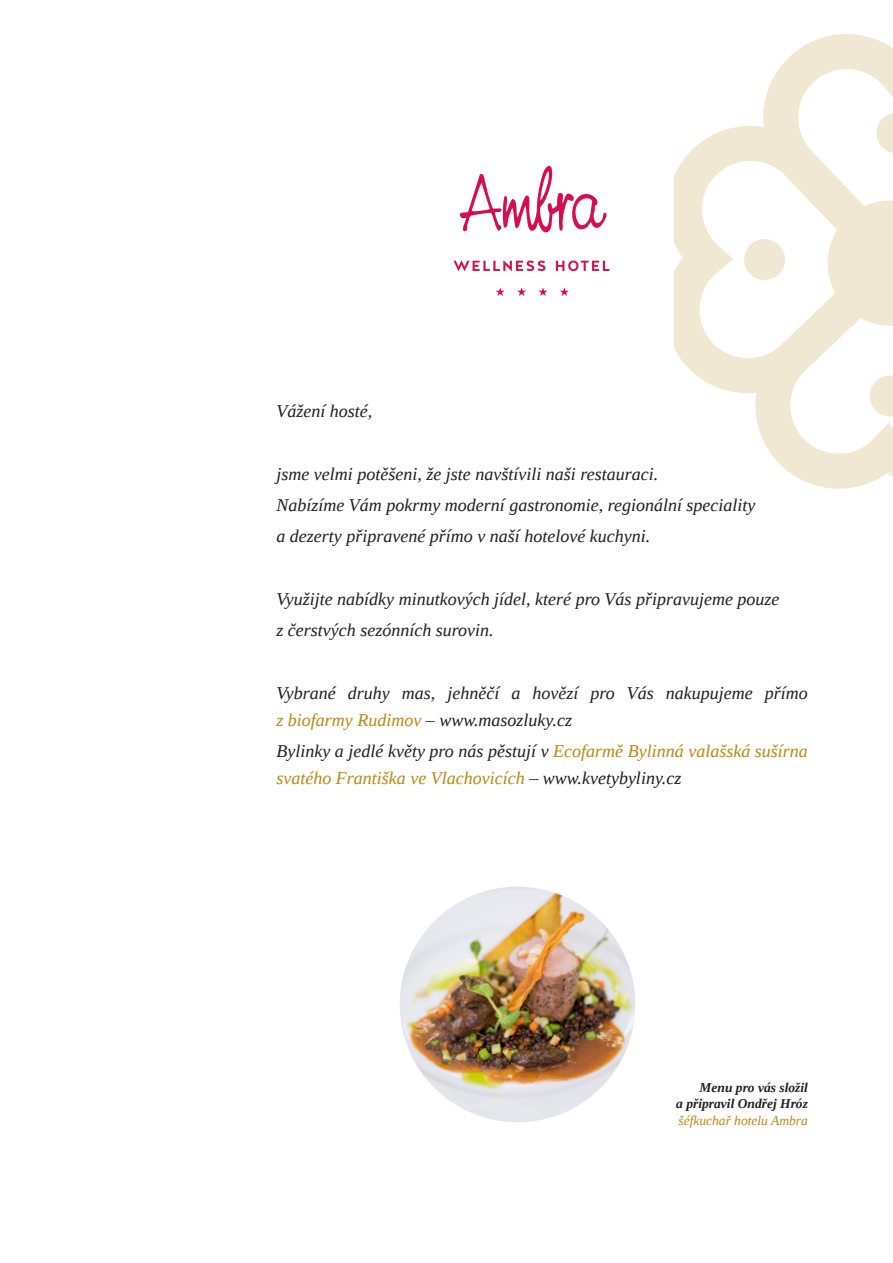
<style>
.page{position:relative;width:893px;height:1263px;background:#fff}
.page>*{position:absolute;margin:0;border:0;box-sizing:border-box;transform-origin:0 0}
.alergeny{font:italic 18px/27px "Liberation Serif";color:#231f20}
.alergeny-2{font:italic 18px/27px "Liberation Serif";color:#ba8912}
.alergeny-3{font:italic 700 13.5px/16.2px "Liberation Serif";color:#231f20;text-align:justify}
.s1{color:#ba8912}
.s2{color:#231f20}
.s3{font-weight:400;color:#ba8912}
</style>
<div class="page">
<svg style="left:459px;top:165px;width:148px;height:68px"></svg>
<svg style="left:538px;top:287px;width:10px;height:9px"></svg>
<svg style="left:517px;top:287px;width:9px;height:9px"></svg>
<svg style="left:496px;top:287px;width:9px;height:9px"></svg>
<svg style="left:560px;top:287px;width:9px;height:9px"></svg>
<svg style="left:556px;top:261px;width:53px;height:10px"></svg>
<svg style="left:454px;top:260px;width:91px;height:11px"></svg>
<img style="left:400px;top:887px;width:235px;height:235px;border-radius:118px">
<svg style="left:674px;top:34px;width:219px;height:455px"></svg>
<svg style="left:876px;top:112px;width:17px;height:42px"></svg>
<div style="left:744px;top:239px;width:41px;height:41px;background:#f1e8d4;border-radius:50%"></div>
<svg style="left:870px;top:375px;width:23px;height:41px"></svg>
<div style="left:828px;top:200px;width:65px;height:126px;background:#f1e8d4"></div>
<p class="alergeny" style="left:276px;top:398px;width:97px">Vážení hosté,</p>
<p class="alergeny" style="left:276px;top:460px;width:383px">jsme velmi potěšeni, že jste navštívili naši restauraci.</p>
<p class="alergeny" style="left:276px;top:491px;width:481px">Nabízíme Vám pokrmy moderní gastronomie, regionální speciality</p>
<p class="alergeny" style="left:276px;top:523px;width:375px">a dezerty připravené přímo v naší hotelové kuchyni.</p>
<p class="alergeny" style="left:276px;top:585px;width:505px">Využijte nabídky minutkových jídel, které pro Vás připravujeme pouze</p>
<p class="alergeny" style="left:276px;top:616px;width:219px">z čerstvých sezónních surovin.</p>
<p class="alergeny" style="left:276px;top:679px;width:533px">Vybrané druhy mas, jehněčí a hovězí pro Vás nakupujeme přímo <span class="s1">z biofarmy Rudimov</span> – www.masozluky.cz</p>
<p class="alergeny-2" style="left:276px;top:737px;width:533px"><span class="s2">Bylinky a jedlé květy pro nás pěstují v</span> Ecofarmě Bylinná valašská sušírna svatého Františka ve Vlachovicích <span class="s2">– www.kvetybyliny.cz</span></p>
<p class="alergeny-3" style="left:676px;top:1079px;width:133px;text-indent:23px">Menu pro vás složil a připravil Ondřej Hróz <span class="s3">šéfkuchař hotelu Ambra</span></p>
</div>
